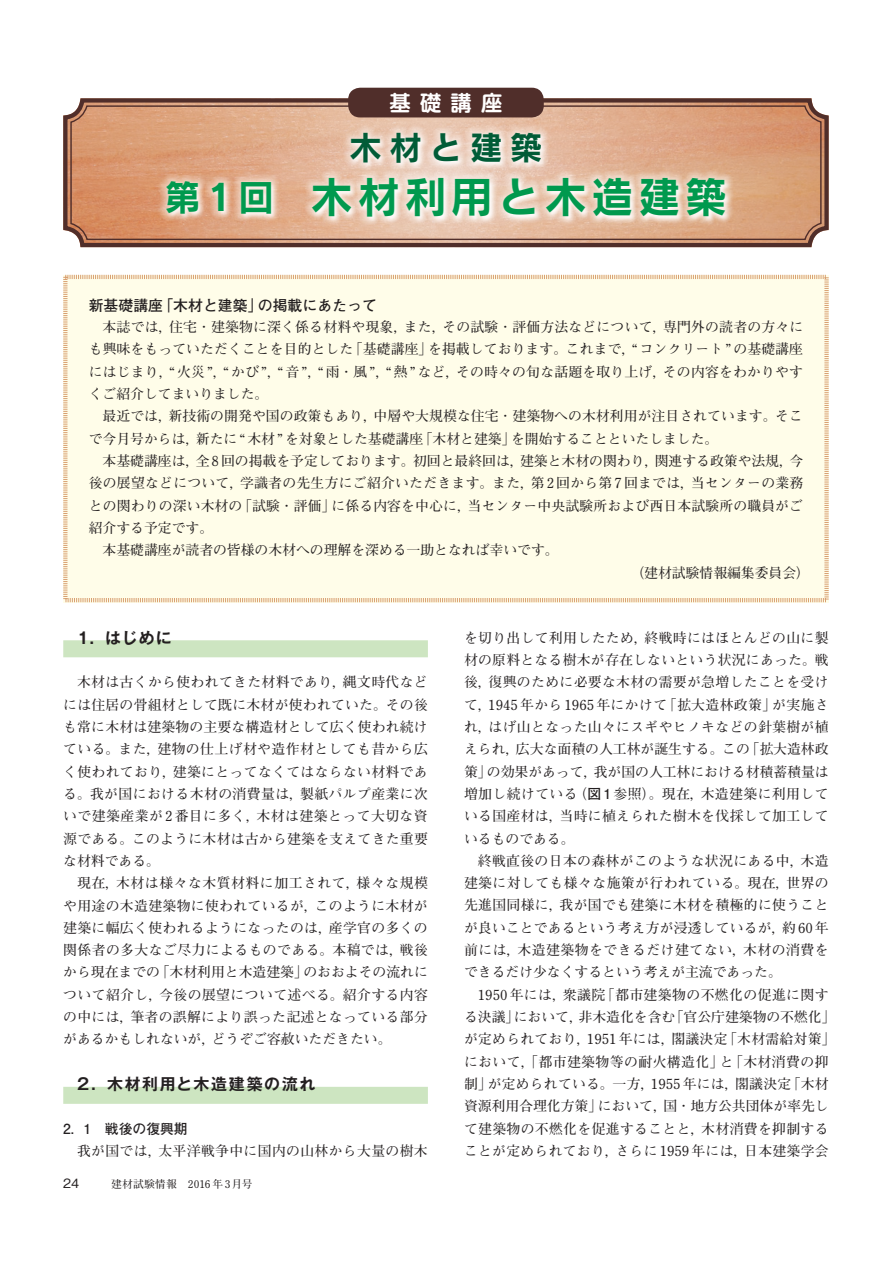
<style>
.page{position:relative;width:893px;height:1263px;background:#fff}
.page>*{position:absolute;margin:0;border:0;box-sizing:border-box;transform-origin:0 0}
.t1{font:42.45px "Rodin Pro B";letter-spacing:.1em;color:#00994e}
.t2{font:33px "Rodin Pro B";letter-spacing:.22em;color:#015c37}
.t3{font:700 21.3px "Shin M Go Pr 6 De";color:#fff}
.t4{font:700 15.9px "Gothic MB101 Pr 6 De";letter-spacing:.1em;color:#231f20}
.t5{font:700 14.85px "Futo Go B101 Pr 6";color:#231f20}
.t6{font:700 13.8px/22.4px "Futo Min A101 Pr 6";letter-spacing:.01em;color:#231f20;text-align:justify}
.t7{font:700 13.8px "Futo Go B101 Pr 6";color:#231f20}
.t8{font:700 10.65px "Futo Min A101 Pr 6";letter-spacing:.03em;color:#231f20}
.s1{font-size:36.15px}
.s2{font-family:"Gothic BBB Pr 6";font-weight:500;font-size:12.75px}
.s3{font-family:"Futo Go B101 Pr 6"}
</style>
<div class="page">
<div style="left:63px;top:640px;width:365px;height:17px;background:#cde5c1"></div>
<div style="left:63px;top:1087px;width:365px;height:17px;background:#cde5c1"></div>
<svg style="left:63px;top:96px;width:766px;height:152px;background:#ca9779"></svg>
<div style="left:70px;top:105px;width:752px;height:135px;border:1px solid #502e2a;border-radius:16px"></div>
<svg style="left:158px;top:125px;width:576px;height:100px;background:#eacab5"></svg>
<div style="left:348px;top:88px;width:196px;height:29px;background:#502e2a;border-radius:12px"></div>
<div style="left:63px;top:274px;width:766px;height:329px;background:#fffde9"></div>
<h3 class="t3" style="left:389px;top:85px;width:115px">基礎講座</h3>
<h2 class="t2" style="left:349px;top:126px;width:195px">木材と建築</h2>
<h1 class="t1" style="left:165px;top:169px;width:564px"><span class="s1">第1回　</span>木材利用と木造建築</h1>
<p class="t5" style="left:89px;top:293px;width:290px">新基礎講座「木材と建築」の掲載にあたって</p>
<p class="t6" style="left:89px;top:315px;width:716px;text-indent:14px">本誌では，住宅・建築物に深く係る材料や現象，また，その試験・評価方法などについて，専門外の読者の方々にも興味をもっていただくことを目的とした「基礎講座」を掲載しております。これまで，“コンクリート”の基礎講座にはじまり，“火災”，“かび”，“音”，“雨・風”，“熱”など，その時々の旬な話題を取り上げ，その内容をわかりやすくご紹介してまいりました。</p>
<p class="t6" style="left:89px;top:404px;width:716px;text-indent:14px">最近では，新技術の開発や国の政策もあり，中層や大規模な住宅・建築物への木材利用が注目されています。そこで今月号からは，新たに“木材”を対象とした基礎講座「木材と建築」を開始することといたしました。</p>
<p class="t6" style="left:103px;top:449px;width:702px">本基礎講座は，全8回の掲載を予定しております。初回と最終回は，建築と木材の関わり，関連する政策や法規，今</p>
<p class="t6" style="left:89px;top:471px;width:716px">後の展望などについて，学識者の先生方にご紹介いただきます。また，第2回から第7回までは，当センターの業務</p>
<p class="t6" style="left:89px;top:494px;width:716px">との関わりの深い木材の「試験・評価」に係る内容を中心に，当センター中央試験所および西日本試験所の職員がご</p>
<p class="t6" style="left:89px;top:516px;width:126px">紹介する予定です。</p>
<p class="t6" style="left:103px;top:538px;width:458px">本基礎講座が読者の皆様の木材への理解を深める一助となれば幸いです。</p>
<p class="t6" style="left:630px;top:561px;width:181px">（建材試験情報編集委員会）</p>
<p class="t4" style="left:77px;top:624px;width:96px">1．はじめに</p>
<p class="t6" style="left:63px;top:670px;width:366px;text-indent:14px">木材は古くから使われてきた材料であり，縄文時代などには住居の骨組材として既に木材が使われていた。その後も常に木材は建築物の主要な構造材として広く使われ続けている。また，建物の仕上げ材や造作材としても昔から広く使われており，建築にとってなくてはならない材料である。我が国における木材の消費量は，製紙パルプ産業に次いで建築産業が2番目に多く，木材は建築とって大切な資源である。このように木材は古から建築を支えてきた重要な材料である。</p>
<p class="t6" style="left:63px;top:871px;width:366px;text-indent:14px">現在，木材は様々な木質材料に加工されて，様々な規模や用途の木造建築物に使われているが，このように木材が建築に幅広く使われるようになったのは，産学官の多くの関係者の多大なご尽力によるものである。本稿では，戦後から現在までの「木材利用と木造建築」のおおよその流れについて紹介し，今後の展望について述べる。紹介する内容の中には，筆者の誤解により誤った記述となっている部分があるかもしれないが，どうぞご容赦いただきたい。</p>
<p class="t4" style="left:77px;top:1071px;width:240px">2．木材利用と木造建築の流れ</p>
<p class="t7" style="left:63px;top:1117px;width:126px">2．1　戦後の復興期</p>
<p class="t6" style="left:77px;top:1139px;width:352px">我が国では，太平洋戦争中に国内の山林から大量の樹木</p>
<p class="t8" style="left:63px;top:1175px;width:191px"><span class="s2">24</span>　　　建材試験情報 2016 年3月号</p>
<p class="t6" style="left:464px;top:626px;width:366px">を切り出して利用したため，終戦時にはほとんどの山に製材の原料となる樹木が存在しないという状況にあった。戦後，復興のために必要な木材の需要が急増したことを受けて，1945年から1965年にかけて「拡大造林政策」が実施され，はげ山となった山々にスギやヒノキなどの針葉樹が植えられ，広大な面積の人工林が誕生する。この「拡大造林政策」の効果があって，我が国の人工林における材積蓄積量は増加し続けている（<span class="s3">図1</span>参照）。現在，木造建築に利用している国産材は，当時に植えられた樹木を伐採して加工しているものである。</p>
<p class="t6" style="left:464px;top:849px;width:366px;text-indent:14px">終戦直後の日本の森林がこのような状況にある中，木造建築に対しても様々な施策が行われている。現在，世界の先進国同様に，我が国でも建築に木材を積極的に使うことが良いことであるという考え方が浸透しているが，約60年前には，木造建築物をできるだけ建てない，木材の消費をできるだけ少なくするという考えが主流であった。</p>
<p class="t6" style="left:464px;top:983px;width:373px;text-align:center">1950年には，衆議院「都市建築物の不燃化の促進に関す<br>る決議」において，非木造化を含む「官公庁建築物の不燃化」が定められており，1951年には，閣議決定「木材需給対策」において，「都市建築物等の耐火構造化」と「木材消費の抑制」が定められている。一方，1955年には，閣議決定「木材資源利用合理化方策」において，国・地方公共団体が率先して建築物の不燃化を促進することと，木材消費を抑制することが定められており，さらに1959年には，日本建築学会</p>
</div>
